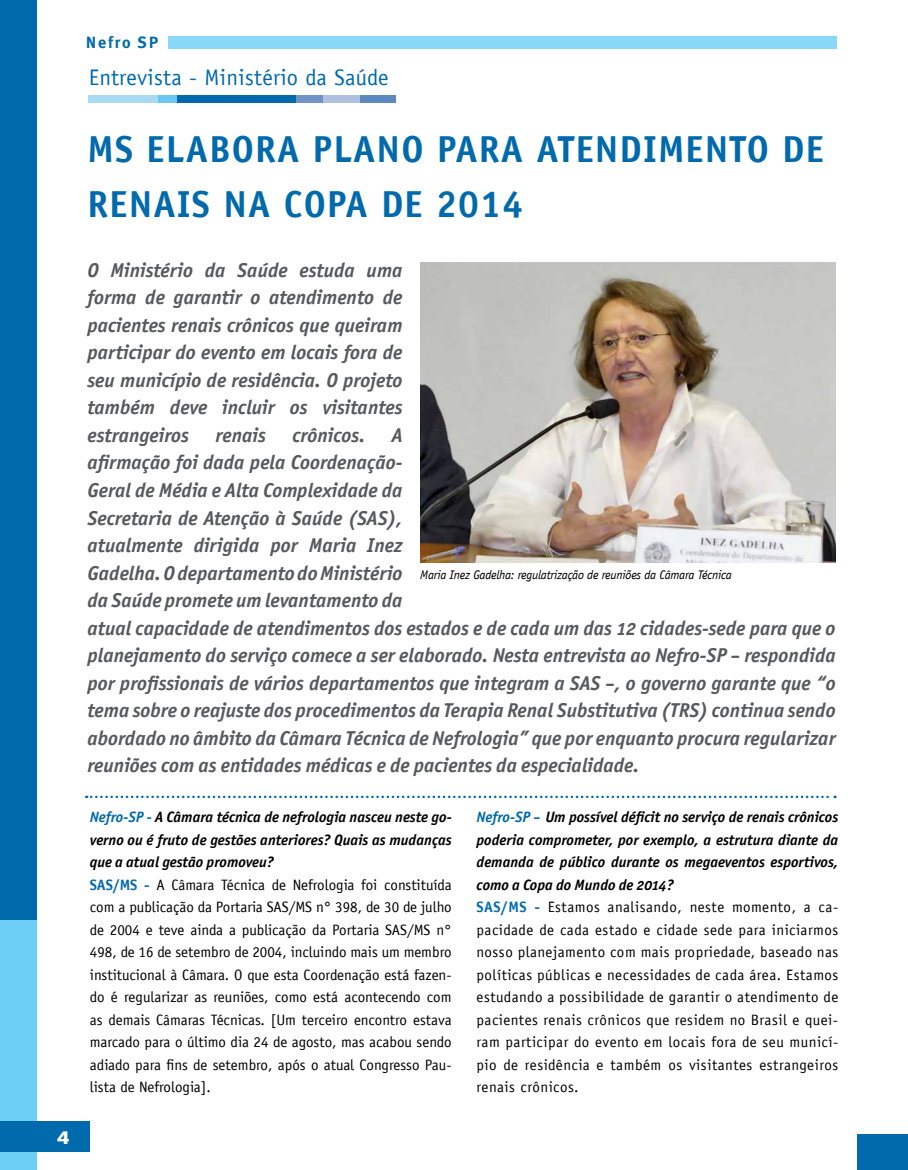
<style>
.page{position:relative;width:908px;height:1170px;background:#fff}
.page>*{position:absolute;margin:0;border:0;box-sizing:border-box;transform-origin:0 0}
.t1{font:700 37.5px/55px "Officina Sans";letter-spacing:.03em;color:#006aac}
.t2{font:22.5px "Officina Sans Std";letter-spacing:.015em;color:#006aac}
.t3{font:20px/27.5px "Officina San ITC Bold Ital OS";color:#58595b;text-align:justify}
.t4{font:700 18.75px "Folio BT";color:#fff}
.t5{font:700 16.25px "Meta Plus";letter-spacing:.1em;color:#006aac}
.t6{font:15px/22.5px "Officina Sans Std";letter-spacing:.01em;color:#000;text-align:justify}
.t7{font:15px/22.5px "Officina San ITC Bold Ital OS";color:#000;text-align:justify}
.t8{font:italic 12.5px "Officina Sans Std";letter-spacing:-.02em;color:#000}
.s1{color:#006aac}
.s2{font-family:"Officina Sans";font-weight:700;color:#006aac}
</style>
<div class="page">
<div style="left:89px;top:95px;width:69px;height:7px;background:#a8daf3"></div>
<div style="left:158px;top:95px;width:19px;height:7px;background:#6cc7ee"></div>
<div style="left:177px;top:95px;width:119px;height:7px;background:#006aac"></div>
<div style="left:296px;top:95px;width:27px;height:7px;background:#6f95c7"></div>
<div style="left:323px;top:95px;width:37px;height:7px;background:#afc1df"></div>
<div style="left:360px;top:95px;width:35px;height:7px;background:#5b89c0"></div>
<div style="left:168px;top:36px;width:668px;height:13px;background:#8ad8f7"></div>
<div style="left:856px;top:1134px;width:51px;height:35px;background:#006aac"></div>
<div style="left:0;top:0;width:37px;height:920px;background:#006aac"></div>
<div style="left:0;top:920px;width:37px;height:249px;background:#6dcff6"></div>
<div style="left:0;top:1120px;width:90px;height:31px;background:#006aac"></div>
<img style="left:420px;top:262px;width:415px;height:301px">
<svg style="left:86px;top:795px;width:749px;height:3px"></svg>
<p class="t5" style="left:86px;top:33px;width:74px">Nefro SP</p>
<p class="t2" style="left:89px;top:65px;width:301px">Entrevista - Ministério da Saúde</p>
<h1 class="t1" style="left:88px;top:121px;width:737px">MS ELABORA PLANO PARA ATENDIMENTO DE<br>RENAIS NA COPA DE 2014</h1>
<p class="t4" style="left:57px;top:1125px;width:14px">4</p>
<p class="t3" style="left:87px;top:256px;width:316px">O Ministério da Saúde estuda uma forma de garantir o atendimento de pacientes renais crônicos que queiram participar do evento em locais fora de seu município de residência. O projeto também deve incluir os visitantes estrangeiros</p>
<p class="t3" style="left:215px;top:421px;width:52px">renais</p>
<p class="t3" style="left:292px;top:421px;width:74px">crônicos.</p>
<p class="t3" style="left:87px;top:421px;width:749px;text-align:left;text-indent:304px">A<br>afirmação foi dada pela Coordenação-<br>Geral de Média e Alta Complexidade da<br>Secretaria de Atenção à Saúde (SAS),<br>atualmente dirigida por Maria Inez<br>Gadelha. O departamento do Ministério<br>da Saúde promete um levantamento da<br>atual capacidade de atendimentos dos estados e de cada um das 12 cidades-sede para que o planejamento do serviço comece a ser elaborado. Nesta entrevista ao Nefro-SP – respondida por profissionais de vários departamentos que integram a SAS –, o governo garante que “o tema sobre o reajuste dos procedimentos da Terapia Renal Substitutiva (TRS) continua sendo abordado no âmbito da Câmara Técnica de Nefrologia” que por enquanto procura regularizar reuniões com as entidades médicas e de pacientes da especialidade.</p>
<p class="t8" style="left:420px;top:567px;width:313px">Maria Inez Gadelha: regulatrização de reuniões da Câmara Técnica</p>
<p class="t7" style="left:90px;top:805px;width:363px"><span class="s1">Nefro-SP -</span> A Câmara técnica de nefrologia nasceu neste go&shy;verno ou é fruto de gestões anteriores? Quais as mudanças que a atual gestão promoveu?</p>
<p class="t6" style="left:90px;top:873px;width:363px"><span class="s2">SAS/MS -</span> A Câmara Técnica de Nefrologia foi constituída com a publicação da Portaria SAS/MS n° 398, de 30 de julho de 2004 e teve ainda a publicação da Portaria SAS/MS n° 498, de 16 de setembro de 2004, incluindo mais um membro institucional à Câmara. O que esta Coordenação está fazen&shy;do é regularizar as reuniões, como está acontecendo com as demais Câmaras Técnicas. [Um terceiro encontro estava marcado para o último dia 24 de agosto, mas acabou sendo adiado para fins de setembro, após o atual Congresso Pau&shy;lista de Nefrologia].</p>
<p class="t7" style="left:476px;top:805px;width:363px"><span class="s1">Nefro-SP –</span> Um possível déficit no serviço de renais crônicos poderia comprometer, por exemplo, a estrutura diante da demanda de público durante os megaeventos esportivos, como a Copa do Mundo de 2014?</p>
<p class="t6" style="left:476px;top:895px;width:363px"><span class="s2">SAS/MS -</span> Estamos analisando, neste momento, a ca&shy;pacidade de cada estado e cidade sede para iniciarmos nosso planejamento com mais propriedade, baseado nas políticas públicas e necessidades de cada área. Estamos estudando a possibilidade de garantir o atendimento de pacientes renais crônicos que residem no Brasil e quei&shy;ram participar do evento em locais fora de seu municí&shy;pio de residência e também os visitantes estrangeiros renais crônicos.</p>
</div>
